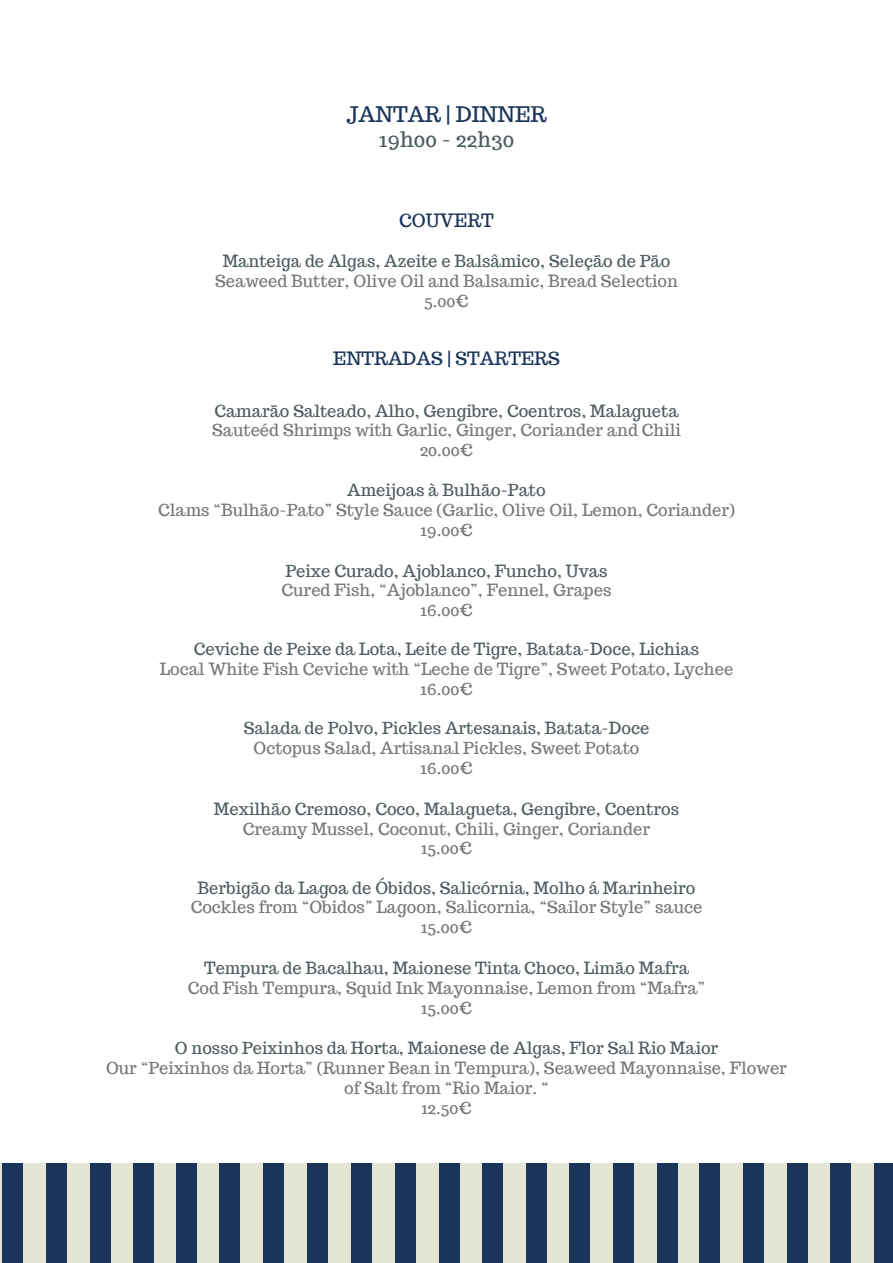
<style>
.page{position:relative;width:893px;height:1263px;background:#fff}
.page>*{position:absolute;margin:0;border:0;box-sizing:border-box;transform-origin:0 0}
.t1{font:21px "Trocchi";color:#1a3559}
.t2{font:21px "Trocchi";color:#4f5c60}
.t3{font:18px "Trocchi";color:#1a3559}
.t4{font:16.5px/19.8px "Trocchi";color:#787878;text-align:center}
.t5{font:16.5px "Trocchi";color:#4f5c60}
</style>
<div class="page">
<div style="left:458px;top:1163px;width:435px;height:100px;background:#e4e4d2"></div>
<div style="left:0;top:1163px;width:460px;height:100px;background:#e4e4d2"></div>
<div style="left:569px;top:1163px;width:21px;height:100px;background:#1a3559"></div>
<div style="left:526px;top:1163px;width:21px;height:100px;background:#1a3559"></div>
<div style="left:482px;top:1163px;width:21px;height:100px;background:#1a3559"></div>
<div style="left:657px;top:1163px;width:21px;height:100px;background:#1a3559"></div>
<div style="left:613px;top:1163px;width:21px;height:100px;background:#1a3559"></div>
<div style="left:743px;top:1163px;width:21px;height:100px;background:#1a3559"></div>
<div style="left:699px;top:1163px;width:21px;height:100px;background:#1a3559"></div>
<div style="left:830px;top:1163px;width:21px;height:100px;background:#1a3559"></div>
<div style="left:787px;top:1163px;width:21px;height:100px;background:#1a3559"></div>
<div style="left:875px;top:1163px;width:18px;height:100px;background:#1a3559"></div>
<div style="left:46px;top:1163px;width:21px;height:100px;background:#1a3559"></div>
<div style="left:2px;top:1163px;width:21px;height:100px;background:#1a3559"></div>
<div style="left:133px;top:1163px;width:21px;height:100px;background:#1a3559"></div>
<div style="left:90px;top:1163px;width:21px;height:100px;background:#1a3559"></div>
<div style="left:219px;top:1163px;width:21px;height:100px;background:#1a3559"></div>
<div style="left:176px;top:1163px;width:21px;height:100px;background:#1a3559"></div>
<div style="left:307px;top:1163px;width:21px;height:100px;background:#1a3559"></div>
<div style="left:263px;top:1163px;width:21px;height:100px;background:#1a3559"></div>
<div style="left:351px;top:1163px;width:21px;height:100px;background:#1a3559"></div>
<div style="left:439px;top:1163px;width:21px;height:100px;background:#1a3559"></div>
<div style="left:395px;top:1163px;width:21px;height:100px;background:#1a3559"></div>
<p class="t1" style="left:346px;top:100px;width:202px">JANTAR | DINNER</p>
<p class="t2" style="left:379px;top:126px;width:137px">19h00 - 22h30</p>
<p class="t3" style="left:399px;top:209px;width:96px">COUVERT</p>
<p class="t5" style="left:223px;top:250px;width:449px">Manteiga de Algas, Azeite e Balsâmico, Seleção de Pão</p>
<p class="t4" style="left:215px;top:271px;width:464px">Seaweed Butter, Olive Oil and Balsamic, Bread Selection<br>5.00€</p>
<p class="t3" style="left:333px;top:347px;width:228px">ENTRADAS | STARTERS</p>
<p class="t5" style="left:214px;top:400px;width:466px">Camarão Salteado, Alho, Gengibre, Coentros, Malagueta</p>
<p class="t4" style="left:212px;top:420px;width:470px">Sauteéd Shrimps with Garlic, Ginger, Coriander and Chili<br>20.00€</p>
<p class="t5" style="left:347px;top:480px;width:200px">Ameijoas à Bulhão-Pato</p>
<p class="t4" style="left:158px;top:500px;width:578px">Clams “Bulhão-Pato” Style Sauce (Garlic, Olive Oil, Lemon, Coriander)<br>19.00€</p>
<p class="t5" style="left:286px;top:560px;width:323px">Peixe Curado, Ajoblanco, Funcho, Uvas</p>
<p class="t4" style="left:282px;top:580px;width:331px">Cured Fish, “Ajoblanco”, Fennel, Grapes<br>16.00€</p>
<p class="t5" style="left:194px;top:639px;width:507px">Ceviche de Peixe da Lota, Leite de Tigre, Batata-Doce, Lichias</p>
<p class="t4" style="left:160px;top:659px;width:575px">Local White Fish Ceviche with “Leche de Tigre”, Sweet Potato, Lychee<br>16.00€</p>
<p class="t5" style="left:244px;top:718px;width:407px">Salada de Polvo, Pickles Artesanais, Batata-Doce</p>
<p class="t4" style="left:254px;top:738px;width:387px">Octopus Salad, Artisanal Pickles, Sweet Potato<br>16.00€</p>
<p class="t5" style="left:214px;top:798px;width:467px">Mexilhão Cremoso, Coco, Malagueta, Gengibre, Coentros</p>
<p class="t4" style="left:243px;top:818px;width:409px">Creamy Mussel, Coconut, Chili, Ginger, Coriander<br>15.00€</p>
<p class="t5" style="left:198px;top:877px;width:499px">Berbigão da Lagoa de Óbidos, Salicórnia, Molho á Marinheiro</p>
<p class="t4" style="left:191px;top:897px;width:513px">Cockles from “Obidos” Lagoon, Salicornia, “Sailor Style” sauce<br>15.00€</p>
<p class="t5" style="left:204px;top:957px;width:486px">Tempura de Bacalhau, Maionese Tinta Choco, Limão Mafra</p>
<p class="t4" style="left:188px;top:978px;width:519px">Cod Fish Tempura, Squid Ink Mayonnaise, Lemon from “Mafra”<br>15.00€</p>
<p class="t5" style="left:175px;top:1037px;width:545px">O nosso Peixinhos da Horta, Maionese de Algas, Flor Sal Rio Maior</p>
<p class="t4" style="left:106px;top:1058px;width:682px">Our “Peixinhos da Horta” (Runner Bean in Tempura), Seaweed Mayonnaise, Flower of Salt from “Rio Maior. “<br>12.50€</p>
</div>
